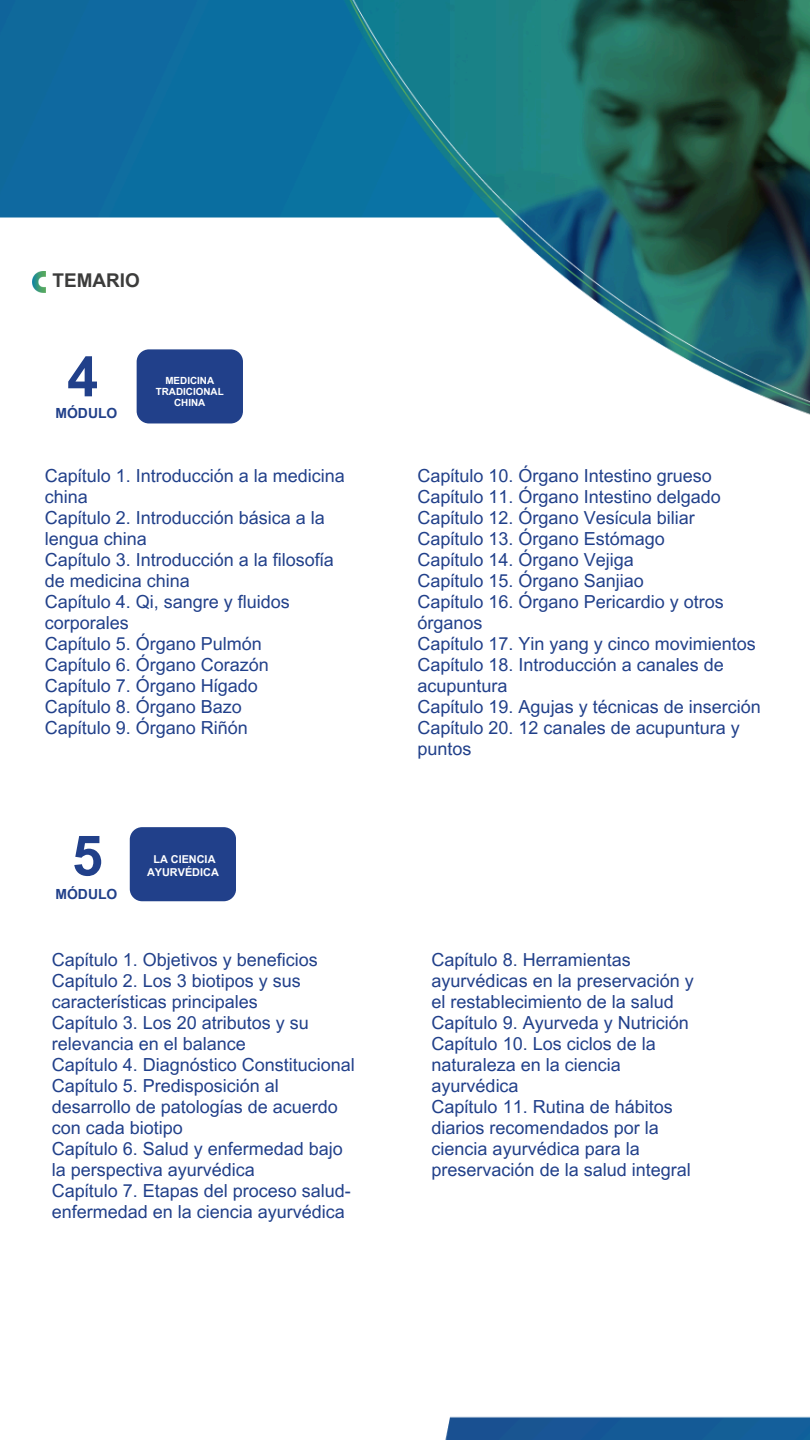
<style>
.page{position:relative;width:810px;height:1440px;background:#fff}
.page>*{position:absolute;margin:0;border:0;box-sizing:border-box;transform-origin:0 0}
.t1{font:700 55.8px "Arial MT Pro";color:#21408a}
.t2{font:700 19px "Arial MT Pro";color:#3c3c3b}
.t3{font:18px/21px "Arial MT Pro";color:#21408a}
.t4{font:700 14px "Arial MT Pro";color:#21408a}
.t5{font:700 10.9px "Arial MT Pro";color:#fff}
.t6{font:700 9.9px/11.2px "Arial MT Pro";color:#fff;text-align:center}
</style>
<div class="page">
<img style="left:0;top:0;width:810px;height:1440px">
<div style="left:137px;top:349px;width:106px;height:74px;background:#21408a;border-radius:12px"></div>
<img style="left:33px;top:272px;width:12px;height:21px">
<div style="left:130px;top:827px;width:106px;height:74px;background:#21408a;border-radius:12px"></div>
<p class="t2" style="left:53px;top:273px;width:89px">TEMARIO</p>
<h3 class="t1" style="left:67px;top:356px;width:33px">4</h3>
<h3 class="t4" style="left:55px;top:408px;width:63px">MÓDULO</h3>
<p class="t6" style="left:156px;top:376px;width:69px">MEDICINA<br>TRADICIONAL</p>
<p class="t6" style="left:174px;top:398px;width:33px">CHINA</p>
<h2 class="t3" style="left:45px;top:468px;width:302px">Capítulo 1. Introducción a la medicina china<br>Capítulo 2. Introducción básica a la lengua china<br>Capítulo 3. Introducción a la filosofía de medicina china<br>Capítulo 4. Qi, sangre y fluidos corporales<br>Capítulo 5. Órgano Pulmón<br>Capítulo 6. Órgano Corazón<br>Capítulo 7. Órgano Hígado<br>Capítulo 8. Órgano Bazo<br>Capítulo 9. Órgano Riñón</h2>
<p class="t1" style="left:72px;top:835px;width:33px">5</p>
<p class="t4" style="left:55px;top:889px;width:63px">MÓDULO</p>
<p class="t5" style="left:153px;top:855px;width:64px">LA CIENCIA</p>
<p class="t5" style="left:147px;top:868px;width:73px">AYURVÉDICA</p>
<h2 class="t3" style="left:52px;top:952px;width:305px">Capítulo 1. Objetivos y beneficios<br>Capítulo 2. Los 3 biotipos y sus características principales<br>Capítulo 3. Los 20 atributos y su relevancia en el balance<br>Capítulo 4. Diagnóstico Constitucional<br>Capítulo 5. Predisposición al desarrollo de patologías de acuerdo con cada biotipo<br>Capítulo 6. Salud y enfermedad bajo la perspectiva ayurvédica<br>Capítulo 7. Etapas del proceso salud&shy;enfermedad en la ciencia ayurvédica</h2>
<h2 class="t3" style="left:418px;top:468px;width:345px">Capítulo 10. Órgano Intestino grueso<br>Capítulo 11. Órgano Intestino delgado<br>Capítulo 12. Órgano Vesícula biliar<br>Capítulo 13. Órgano Estómago<br>Capítulo 14. Órgano Vejiga<br>Capítulo 15. Órgano Sanjiao<br>Capítulo 16. Órgano Pericardio y otros órganos<br>Capítulo 17. Yin yang y cinco movimientos<br>Capítulo 18. Introducción a canales de acupuntura<br>Capítulo 19. Agujas y técnicas de inserción<br>Capítulo 20. 12 canales de acupuntura y puntos</h2>
<h2 class="t3" style="left:432px;top:952px;width:264px">Capítulo 8. Herramientas ayurvédicas en la preservación y el restablecimiento de la salud<br>Capítulo 9. Ayurveda y Nutrición<br>Capítulo 10. Los ciclos de la naturaleza en la ciencia ayurvédica<br>Capítulo 11. Rutina de hábitos diarios recomendados por la ciencia ayurvédica para la preservación de la salud integral</h2>
</div>
